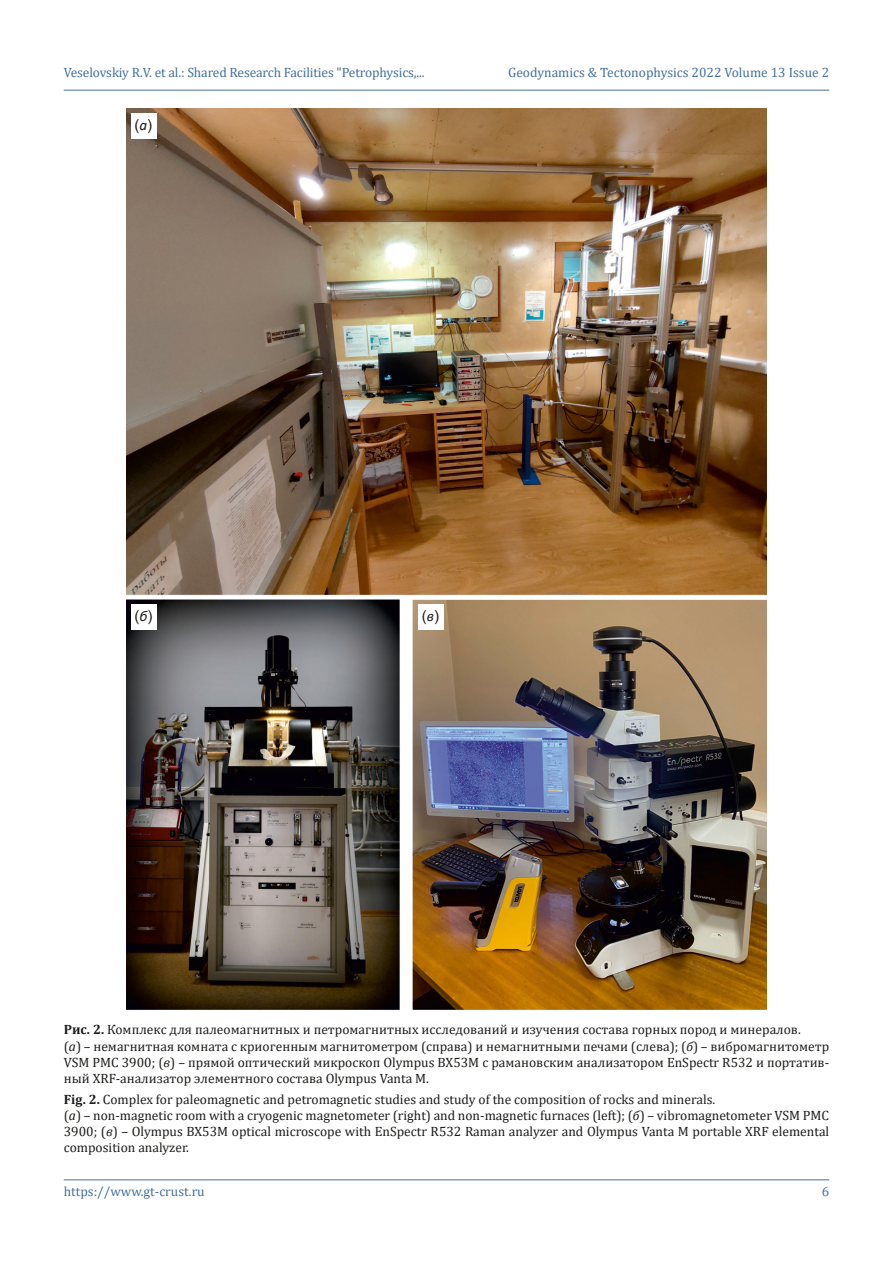
<style>
.page{position:relative;width:893px;height:1263px;background:#fff}
.page>*{position:absolute;margin:0;border:0;box-sizing:border-box;transform-origin:0 0}
.t1{font:15px "Arial";color:#1d1d1b}
.t2{font:13.5px/16.2px "Cambria";color:#1d1d1b}
.t3{font:13.5px "Cambria";letter-spacing:-.01em;color:#46709c}
.s1{font-family:"Calibri";font-style:italic}
.s2{font-weight:700}
.s3{font-style:italic}
</style>
<div class="page">
<hr style="left:64px;top:1179px;width:765px;height:1px;background:#46709c">
<hr style="left:64px;top:90px;width:765px;height:1px;background:#46709c">
<img style="left:126px;top:108px;width:641px;height:901px">
<div style="left:131px;top:113px;width:25px;height:26px;background:#fff"></div>
<div style="left:131px;top:605px;width:25px;height:25px;background:#fff"></div>
<div style="left:418px;top:605px;width:25px;height:25px;background:#fff"></div>
<p class="t3" style="left:64px;top:65px;width:362px">Veselovskiy R.V. et al.: Shared Research Facilities "Petrophysics,...</p>
<p class="t3" style="left:508px;top:65px;width:323px">Geodynamics &amp; Tectonophysics 2022 Volume 13 Issue 2</p>
<p class="t1" style="left:135px;top:114px;width:19px">(<span class="s1">а</span>)</p>
<p class="t1" style="left:134px;top:606px;width:19px">(<span class="s1">б</span>)</p>
<p class="t1" style="left:422px;top:606px;width:19px">(<span class="s1">в</span>)</p>
<p class="t2" style="left:64px;top:1022px;width:767px"><span class="s2">Рис. 2.</span> Комплекс для палеомагнитных и петромагнитных исследований и изучения состава горных пород и минералов.<br>(<span class="s3">а</span>) – немагнитная комната с криогенным магнитометром (справа) и немагнитными печами (слева); (<span class="s3">б</span>) – вибромагнитометр VSM PMC 3900; (<span class="s3">в</span>) – прямой оптический микроскоп Olympus BX53M с рамановским анализатором EnSpectr R532 и портатив&shy;ный XRF-анализатор элементного состава Olympus Vanta M.</p>
<p class="t2" style="left:64px;top:1091px;width:767px"><span class="s2">Fig. 2.</span> Complex for paleomagnetic and petromagnetic studies and study of the composition of rocks and minerals.<br>(<span class="s3">a</span>) – non-magnetic room with a cryogenic magnetometer (right) and non-magnetic furnaces (left); (<span class="s3">б</span>) – vibromagnetometer VSM PMC 3900; (<span class="s3">в</span>) – Olympus BX53M optical microscope with EnSpectr R532 Raman analyzer and Olympus Vanta M portable XRF elemental composition analyzer.</p>
<p class="t3" style="left:64px;top:1183px;width:142px">https://www.gt-crust.ru</p>
<p class="t3" style="left:822px;top:1183px;width:9px">6</p>
</div>
